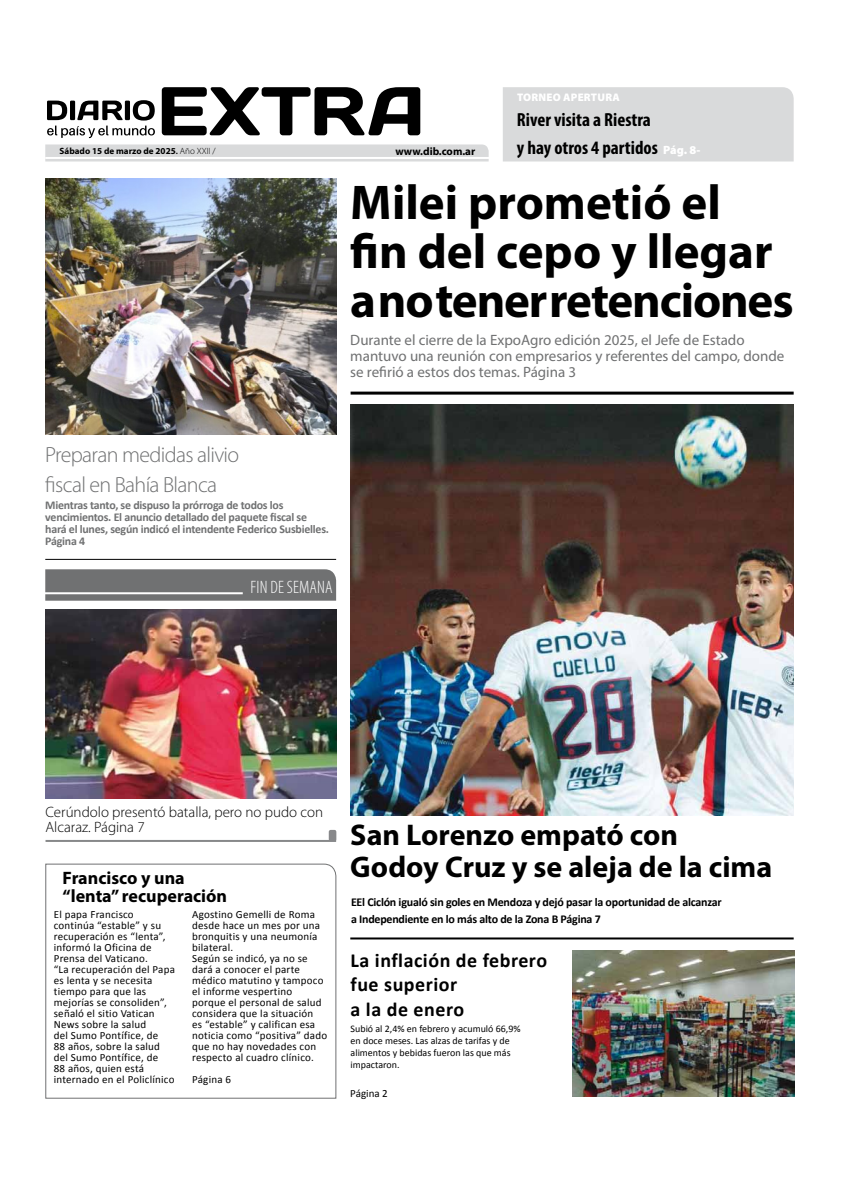
<style>
.page{position:relative;width:842px;height:1191px;background:#fff}
.page>*{position:absolute;margin:0;border:0;box-sizing:border-box;transform-origin:0 0}
.t1{font:700 49px/49px "Myriad Pro";color:#000}
.t2{font:700 30px/32px "Myriad Pro";color:#000}
.t3{font:300 22px/29.7px "Myriad Pro";letter-spacing:-.03em;color:#707172}
.t4{font:700 20px/24.7px "Calibri";letter-spacing:.025em;color:#000}
.t5{font:700 condensed 19px/27.7px "Myriad Pro";color:#000}
.t6{font:700 18px/18px "Myriad Pro";color:#000}
.t7{font:300 condensed 18px "Myriad Pro";letter-spacing:.01em;color:#fff}
.t8{font:15px/16px "Myriad Pro";color:#707172}
.t9{font:300 15px/15px "Myriad Pro";color:#000}
.t10{font:700 12px/17.7px "Calibri";letter-spacing:-.02em;color:#000}
.t11{font:700 11.9px/12px "Calibri";letter-spacing:-.02em;color:#707172}
.t12{font:11px/11px "Calibri";letter-spacing:.02em;color:#000}
.t13{font:700 11px "Myriad Pro";color:#000}
.t14{font:900 11px "Myriad Pro";letter-spacing:.02em;color:#fff}
.t15{font:10px/12px "Calibri";color:#000}
.t16{font:700 9.1px "Myriad Pro";color:#000}
.s1{font-weight:900;font-stretch:normal;font-size:12px;color:#fff}
.s2{font-weight:600}
.s3{font-weight:300}
</style>
<div class="page">
<svg style="left:45px;top:144px;width:444px;height:17px;background:#dadbdc"></svg>
<hr style="left:45px;top:157px;width:445px;height:2px;background:#fff">
<svg style="left:162px;top:87px;width:258px;height:48px"></svg>
<svg style="left:47px;top:100px;width:108px;height:38px"></svg>
<img style="left:351px;top:404px;width:443px;height:411px">
<hr style="left:45px;top:559px;width:291px;height:1px;background:#000">
<svg style="left:45px;top:863px;width:292px;height:236px"></svg>
<div style="left:45px;top:569px;width:291px;height:31px;background:#707172"></div>
<hr style="left:44px;top:592px;width:199px;height:2px;background:#fff">
<img style="left:572px;top:950px;width:222px;height:146px">
<img style="left:45px;top:178px;width:291px;height:256px">
<img style="left:45px;top:610px;width:291px;height:188px">
<div style="left:503px;top:87px;width:291px;height:74px;background:#d9dadb"></div>
<div style="left:329px;top:830px;width:7px;height:11px;background:#87888a;border-radius:2px"></div>
<hr style="left:46px;top:840px;width:290px;height:2px;background:#87888a">
<hr style="left:350px;top:937px;width:444px;height:2px;background:#000">
<hr style="left:351px;top:391px;width:443px;height:3px;background:#000">
<p class="t14" style="left:517px;top:90px;width:104px">TORNEO APERTURA</p>
<h3 class="t5" style="left:517px;top:105px;width:185px">River visita a Riestra<br>y hay otros 4 partidos <span class="s1">Pág. 8-</span></h3>
<p class="t16" style="left:60px;top:145px;width:158px">Sábado 15 de marzo de 2025<span class="s2">.</span> <span class="s3">Año XXII /</span></p>
<p class="t13" style="left:395px;top:144px;width:81px">www.dib.com.ar</p>
<h1 class="t1" style="left:350px;top:177px;width:445px">Milei prometió el<br>fin del cepo y llegar a no tener retenciones</h1>
<h3 class="t8" style="left:350px;top:332px;width:436px">Durante el cierre de la ExpoAgro edición 2025, el Jefe de Estado mantuvo una reunión con empresarios y referentes del campo, donde se refirió a estos dos temas. Página 3</h3>
<h3 class="t3" style="left:45px;top:439px;width:195px">Preparan medidas alivio fiscal en Bahía Blanca</h3>
<p class="t11" style="left:45px;top:499px;width:285px">Mientras tanto, se dispuso la prórroga de todos los vencimientos. El anuncio detallado del paquete fiscal se hará el lunes, según indicó el intendente Federico Susbielles.<br>Página 4</p>
<h3 class="t7" style="left:251px;top:576px;width:84px">FIN DE SEMANA</h3>
<h3 class="t9" style="left:46px;top:804px;width:279px">Cerúndolo presentó batalla, pero no pudo con<br>Alcaraz. Página 7</h3>
<h3 class="t6" style="left:63px;top:868px;width:166px">Francisco y una “lenta” recuperación</h3>
<p class="t12" style="left:54px;top:908px;width:123px">El papa Francisco continúa “estable” y su recuperación es “lenta”, informó la Oficina de<br>Prensa del Vaticano.<br>“La recuperación del Papa es lenta y se necesita tiempo para que las mejorías se consoliden”, señaló el sitio Vatican<br>News sobre la salud<br>del Sumo Pontífice, de<br>88 años, sobre la salud del Sumo Pontífice, de<br>88 años, quien está internado en el Policlínico</p>
<p class="t12" style="left:192px;top:908px;width:137px">Agostino Gemelli de Roma desde hace un mes por una bronquitis y una neumonía bilateral.<br>Según se indicó, ya no se dará a conocer el parte médico matutino y tampoco el informe vespertino porque el personal de salud considera que la situación<br>es “estable” y califican esa noticia como “positiva” dado que no hay novedades con respecto al cuadro clínico.</p>
<p class="t12" style="left:192px;top:1073px;width:41px">Página 6</p>
<h2 class="t2" style="left:350px;top:818px;width:423px">San Lorenzo empató con<br>Godoy Cruz y se aleja de la cima</h2>
<p class="t10" style="left:351px;top:893px;width:372px">EEl Ciclón igualó sin goles en Mendoza y dejó pasar la oportunidad de alcanzar a Independiente en lo más alto de la Zona B Página 7</p>
<h3 class="t4" style="left:351px;top:947px;width:198px">La inflación de febrero fue superior<br>a la de enero</h3>
<p class="t15" style="left:351px;top:1022px;width:172px">Subió al 2,4% en febrero y acumuló 66,9% en doce meses. Las alzas de tarifas y de alimentos y bebidas fueron las que más impactaron.</p>
<p class="t12" style="left:350px;top:1088px;width:39px">Página 2</p>
</div>
